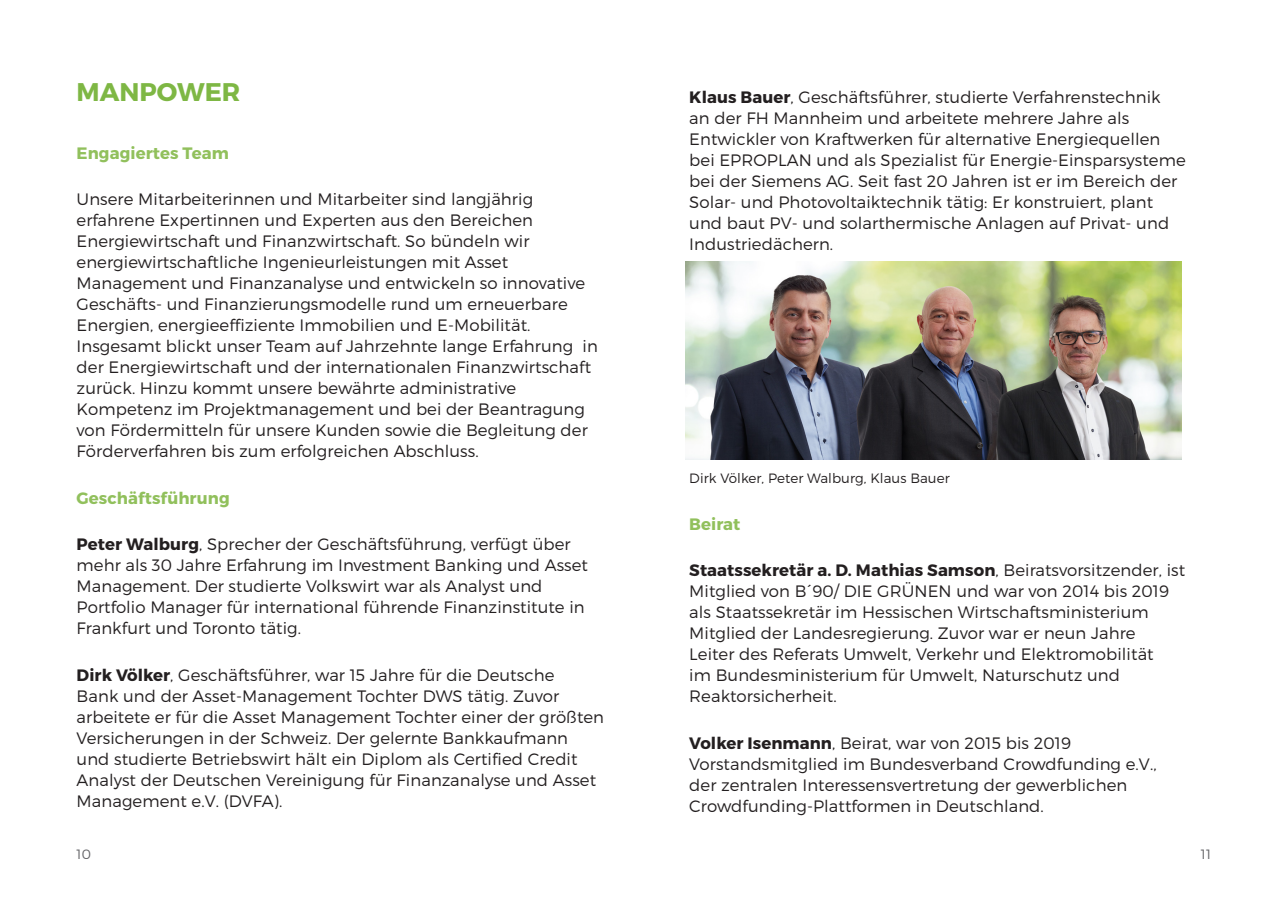
<style>
.page{position:relative;width:1285px;height:919px;background:#fff}
.page>*{position:absolute;margin:0;border:0;box-sizing:border-box;transform-origin:0 0}
.HL1{font:25.5px "Trueno Bd";color:#7eb744}
.Copy{font:16.5px/21px "Trueno Lt";letter-spacing:.005em;color:#231f20}
.Copy-2{font:16.5px "Trueno Bd";letter-spacing:.005em;color:#91c05c}
.Copy-3{font:13.5px "Trueno Lt";letter-spacing:.005em;color:#231f20}
.t1{font:13.5px "Trueno Lt";color:#636366}
.s1{font-family:"Trueno Bd"}
</style>
<div class="page">
<img style="left:685px;top:261px;width:496px;height:198px">
<p class="HL1" style="left:77px;top:76px;width:165px">MANPOWER</p>
<p class="Copy-2" style="left:77px;top:142px;width:154px">Engagiertes Team</p>
<p class="Copy" style="left:77px;top:188px;width:522px">Unsere Mitarbeiterinnen und Mitarbeiter sind langjährig erfahrene Expertinnen und Experten aus den Bereichen Energiewirtschaft und Finanzwirtschaft. So bündeln wir energiewirtschaftliche Ingenieurleistungen mit Asset Management und Finanzanalyse und entwickeln so innovative Geschäfts- und Finanzierungsmodelle rund um erneuerbare Energien, energieeffiziente Immobilien und E-Mobilität.<br>Insgesamt blickt unser Team auf Jahrzehnte lange Erfahrung in der Energiewirtschaft und der internationalen Finanzwirtschaft zurück. Hinzu kommt unsere bewährte administrative Kompetenz im Projektmanagement und bei der Beantragung von Fördermitteln für unsere Kunden sowie die Begleitung der Förderverfahren bis zum erfolgreichen Abschluss.</p>
<p class="Copy-2" style="left:77px;top:487px;width:154px">Geschäftsführung</p>
<p class="Copy" style="left:77px;top:533px;width:513px"><span class="s1">Peter Walburg</span>, Sprecher der Geschäftsführung, verfügt über mehr als 30 Jahre Erfahrung im Investment Banking und Asset Management. Der studierte Volkswirt war als Analyst und Portfolio Manager für international führende Finanzinstitute in Frankfurt und Toronto tätig.</p>
<p class="Copy" style="left:77px;top:664px;width:529px"><span class="s1">Dirk Völker</span>, Geschäftsführer, war 15 Jahre für die Deutsche<br>Bank und der Asset-Management Tochter DWS tätig. Zuvor arbeitete er für die Asset Management Tochter einer der größten Versicherungen in der Schweiz. Der gelernte Bankkaufmann und studierte Betriebswirt hält ein Diplom als Certified Credit Analyst der Deutschen Vereinigung für Finanzanalyse und Asset Management e.V. (DVFA).</p>
<p class="Copy" style="left:689px;top:86px;width:498px"><span class="s1">Klaus Bauer</span>, Geschäftsführer, studierte Verfahrenstechnik<br>an der FH Mannheim und arbeitete mehrere Jahre als Entwickler von Kraftwerken für alternative Energiequellen bei EPROPLAN und als Spezialist für Energie-Einsparsysteme bei der Siemens AG. Seit fast 20 Jahren ist er im Bereich der Solar- und Photovoltaiktechnik tätig: Er konstruiert, plant und baut PV- und solarthermische Anlagen auf Privat- und Industriedächern.</p>
<p class="Copy-3" style="left:689px;top:470px;width:262px">Dirk Völker, Peter Walburg, Klaus Bauer</p>
<p class="Copy-2" style="left:689px;top:513px;width:53px">Beirat</p>
<p class="Copy" style="left:689px;top:559px;width:497px"><span class="s1">Staatssekretär a. D. Mathias Samson</span>, Beiratsvorsitzender, ist Mitglied von B´90/ DIE GRÜNEN und war von 2014 bis 2019 als Staatssekretär im Hessischen Wirtschaftsministerium Mitglied der Landesregierung. Zuvor war er neun Jahre<br>Leiter des Referats Umwelt, Verkehr und Elektromobilität<br>im Bundesministerium für Umwelt, Naturschutz und Reaktorsicherheit.</p>
<p class="Copy" style="left:689px;top:732px;width:469px"><span class="s1">Volker Isenmann</span>, Beirat, war von 2015 bis 2019<br>Vorstandsmitglied im Bundesverband Crowdfunding e.V., der zentralen Interessensvertretung der gewerblichen Crowdfunding-Plattformen in Deutschland.</p>
<p class="t1" style="left:77px;top:845px;width:16px">10</p>
<p class="t1" style="left:1200px;top:845px;width:12px">11</p>
</div>
